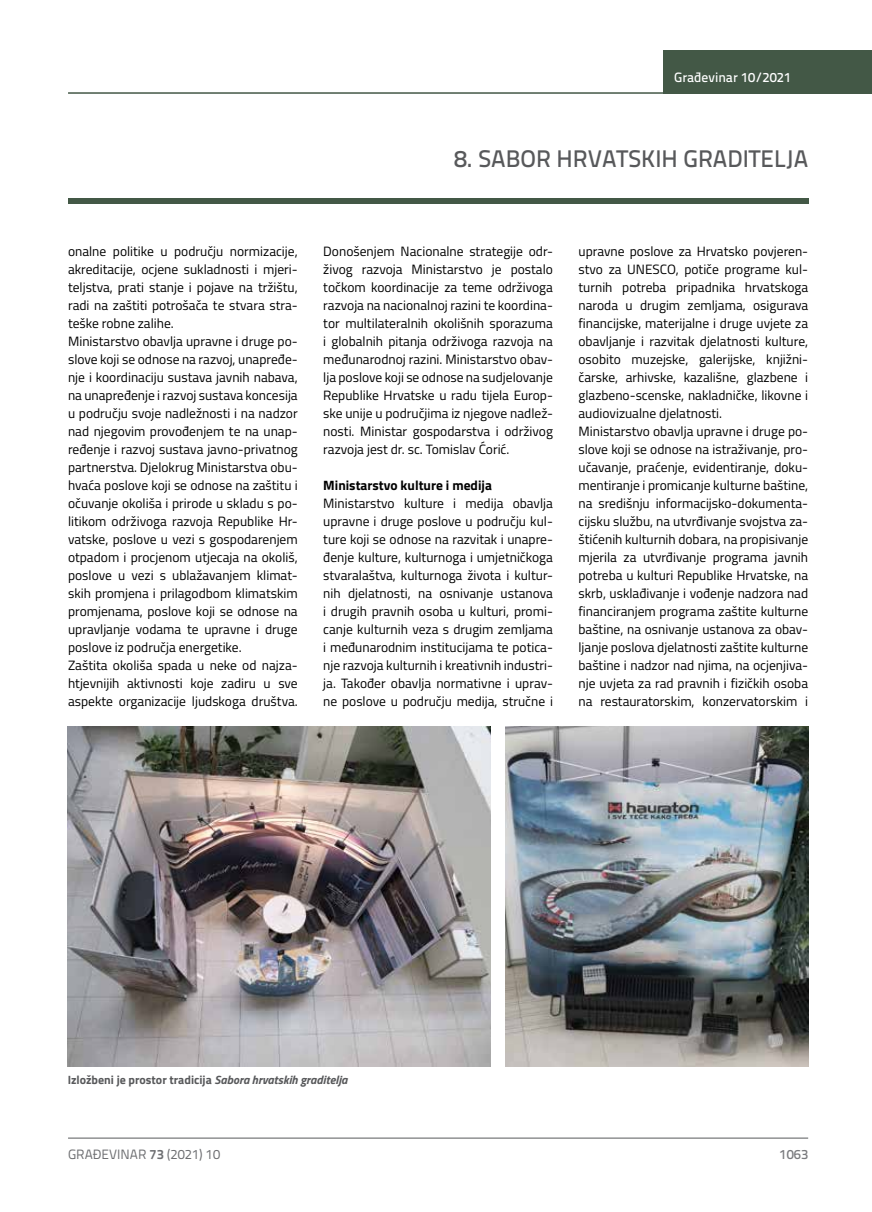
<style>
.page{position:relative;width:872px;height:1212px;background:#fff}
.page>*{position:absolute;margin:0;border:0;box-sizing:border-box;transform-origin:0 0}
.t1{font:500 24px "Titillium Text 22 L";color:#58595b}
.t2{font:13.5px/18px "Titillium";color:#000}
.t3{font:700 13.5px "Titillium";color:#000}
.t4{font:13.5px "Titillium Text 22 L";color:#6d6e71}
.t5{font:500 13.5px "Titillium Text 22 L";color:#fff}
.t6{font:500 13.5px "Titillium Text 22 L";color:#797a7d}
.t7{font:700 12px "Titillium";color:#58595b}
.s1{font-style:italic}
.s2{font-weight:700}
</style>
<div class="page">
<div style="left:663px;top:50px;width:209px;height:44px;background:#435846"></div>
<hr style="left:68px;top:92px;width:804px;height:2px;background:#435846">
<hr style="left:68px;top:1138px;width:740px;height:1px;background:#58595b">
<div style="left:68px;top:198px;width:740px;height:5px;background:#435846"></div>
<img style="left:505px;top:726px;width:303px;height:341px">
<img style="left:68px;top:726px;width:423px;height:341px">
<p class="t5" style="left:674px;top:67px;width:118px">Građevinar 10/2021</p>
<h1 class="t1" style="left:454px;top:140px;width:356px">8. SABOR HRVATSKIH GRADITELJA</h1>
<p class="t2" style="left:68px;top:241px;width:231px">onalne politike u području normizacije, akreditacije, ocjene sukladnosti i mjeri&shy;teljstva, prati stanje i pojave na tržištu, radi na zaštiti potrošača te stvara stra&shy;teške robne zalihe.<br>Ministarstvo obavlja upravne i druge po&shy;slove koji se odnose na razvoj, unapređe&shy;nje i koordinaciju sustava javnih nabava, na unapređenje i razvoj sustava koncesija u području svoje nadležnosti i na nadzor nad njegovim provođenjem te na unap&shy;ređenje i razvoj sustava javno-privatnog partnerstva. Djelokrug Ministarstva obu&shy;hvaća poslove koji se odnose na zaštitu i očuvanje okoliša i prirode u skladu s po&shy;litikom održivoga razvoja Republike Hr&shy;vatske, poslove u vezi s gospodarenjem otpadom i procjenom utjecaja na okoliš, poslove u vezi s ublažavanjem klimat&shy;skih promjena i prilagodbom klimatskim promjenama, poslove koji se odnose na upravljanje vodama te upravne i druge poslove iz područja energetike.<br>Zaštita okoliša spada u neke od najza&shy;htjevnijih aktivnosti koje zadiru u sve aspekte organizacije ljudskoga društva.</p>
<p class="t2" style="left:323px;top:241px;width:231px;text-align:justify">Donošenjem Nacionalne strategije odr&shy;živog razvoja Ministarstvo je postalo točkom koordinacije za teme održivoga razvoja na nacionalnoj razini te koordina&shy;tor multilateralnih okolišnih sporazuma i globalnih pitanja održivoga razvoja na međunarodnoj razini. Ministarstvo obav&shy;lja poslove koji se odnose na sudjelovanje Republike Hrvatske u radu tijela Europ&shy;ske unije u područjima iz njegove nadlež&shy;nosti. Ministar gospodarstva i održivog razvoja jest dr. sc. Tomislav Ćorić.</p>
<p class="t3" style="left:323px;top:475px;width:170px">Ministarstvo kulture i medija</p>
<p class="t2" style="left:323px;top:493px;width:231px;text-align:justify">Ministarstvo kulture i medija obavlja upravne i druge poslove u području kul&shy;ture koji se odnose na razvitak i unapre&shy;đenje kulture, kulturnoga i umjetničkoga stvaralaštva, kulturnoga života i kultur&shy;nih djelatnosti, na osnivanje ustanova i drugih pravnih osoba u kulturi, promi&shy;canje kulturnih veza s drugim zemljama i međunarodnim institucijama te potica&shy;nje razvoja kulturnih i kreativnih industri&shy;ja. Također obavlja normativne i uprav&shy;ne poslove u području medija, stručne i</p>
<p class="t2" style="left:578px;top:241px;width:231px">upravne poslove za Hrvatsko povjeren&shy;stvo za UNESCO, potiče programe kul&shy;turnih potreba pripadnika hrvatskoga naroda u drugim zemljama, osigurava financijske, materijalne i druge uvjete za obavljanje i razvitak djelatnosti kulture, osobito muzejske, galerijske, knjižni&shy;čarske, arhivske, kazališne, glazbene i glazbeno-scenske, nakladničke, likovne i audiovizualne djelatnosti.<br>Ministarstvo obavlja upravne i druge po&shy;slove koji se odnose na istraživanje, pro&shy;učavanje, praćenje, evidentiranje, doku&shy;mentiranje i promicanje kulturne baštine, na središnju informacijsko-dokumenta&shy;cijsku službu, na utvrđivanje svojstva za&shy;štićenih kulturnih dobara, na propisivanje mjerila za utvrđivanje programa javnih potreba u kulturi Republike Hrvatske, na skrb, usklađivanje i vođenje nadzora nad financiranjem programa zaštite kulturne baštine, na osnivanje ustanova za obav&shy;ljanje poslova djelatnosti zaštite kulturne baštine i nadzor nad njima, na ocjenjiva&shy;nje uvjeta za rad pravnih i fizičkih osoba na restauratorskim, konzervatorskim i</p>
<p class="t7" style="left:68px;top:1071px;width:281px">Izložbeni je prostor tradicija <span class="s1">Sabora hrvatskih graditelja</span></p>
<p class="t4" style="left:68px;top:1144px;width:154px">GRAĐEVINAR <span class="s2">73</span> (2021) 10</p>
<p class="t6" style="left:779px;top:1144px;width:30px">1063</p>
</div>
